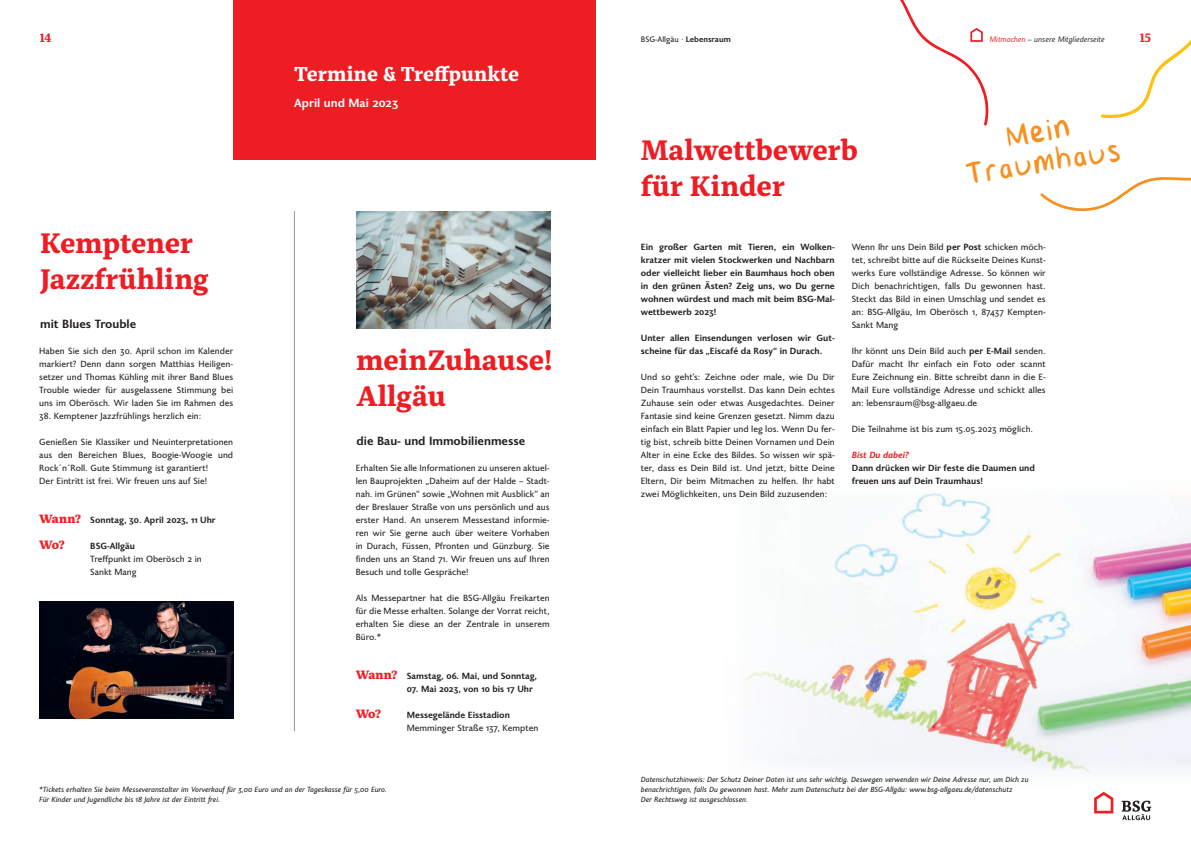
<style>
.page{position:relative;width:1191px;height:842px;background:#fff}
.page>*{position:absolute;margin:0;border:0;box-sizing:border-box;transform-origin:0 0}
.t1{font:42.2px/30.6px "Kids Handwriting";color:#f6911e;text-align:center}
.t2{font:800 28px/36px "Alkes";color:#ee1d23}
.t3{font:800 20px "Alkes";color:#fff}
.t4{font:700 12px "Joanna Sans Nova";color:#231f20}
.t5{font:700 12px "Joanna Sans Nova";color:#fff}
.t6{font:900 12px "Alkes";color:#ee1d23}
.t7{font:800 12px "Alkes";color:#ee1d23}
.t8{font:9px/13px "Joanna Sans Nova";color:#231f20;text-align:justify}
.t9{font:700 9px/13px "Joanna Sans Nova";color:#231f20}
.t10{font:italic 8px "Joanna Sans Nova";color:#231f20}
.t11{font:8px "Joanna Sans Nova";color:#231f20}
.t12{font:italic 7.5px/10px "Joanna Sans Nova";color:#231f20}
.s1{font-style:italic}
.s2{font-weight:700}
.s3{color:#ee1d23}
.s4{font-family:"Alkes";font-weight:900;font-size:12px;color:#ee1d23}
.s5{font-style:italic;color:#ee1d23}
</style>
<div class="page">
<svg style="left:1121px;top:801px;width:30px;height:19px"></svg>
<svg style="left:1094px;top:793px;width:19px;height:20px"></svg>
<img style="left:745px;top:493px;width:446px;height:300px">
<div style="left:233px;top:0;width:362px;height:159px;background:#ee1d23"></div>
<img style="left:40px;top:601px;width:194px;height:117px">
<img style="left:356px;top:211px;width:194px;height:117px">
<svg style="left:1040px;top:177px;width:151px;height:34px"></svg>
<svg style="left:900px;top:0;width:89px;height:126px"></svg>
<svg style="left:1101px;top:39px;width:90px;height:80px"></svg>
<hr style="left:294px;top:211px;width:1px;height:520px;background:#939598">
<h3 class="t7" style="left:40px;top:30px;width:13px">14</h3>
<p class="t11" style="left:641px;top:33px;width:91px">BSG-Allgäu <span class="s1">·</span> <span class="s2">Lebensraum</span></p>
<h3 class="t7" style="left:1139px;top:30px;width:13px">15</h3>
<p class="t3" style="left:294px;top:61px;width:226px">Termine &amp; Treffpunkte</p>
<p class="t10" style="left:989px;top:33px;width:117px"><span class="s3">Mitmachen</span> – unsere Mitgliederseite</p>
<p class="t2" style="left:40px;top:225px;width:170px">Kemptener<br>Jazzfrühling</p>
<p class="t4" style="left:40px;top:315px;width:98px">mit Blues Trouble</p>
<p class="t8" style="left:39px;top:344px;width:195px">Haben Sie sich den 30. April schon im Kalender markiert? Denn dann sorgen Matthias Heiligen&shy;setzer und Thomas Kühling mit ihrer Band Blues Trouble wieder für ausgelassene Stimmung bei uns im Oberösch. Wir laden Sie im Rahmen des</p>
<p class="t8" style="left:39px;top:409px;width:164px">38. Kemptener Jazzfrühlings herzlich ein:</p>
<p class="t8" style="left:39px;top:435px;width:195px">Genießen Sie Klassiker und Neuinterpretationen aus den Bereichen Blues, Boogie-Woogie und Rock´n´Roll. Gute Stimmung ist garantiert!</p>
<p class="t8" style="left:39px;top:474px;width:169px">Der Eintritt ist frei. Wir freuen uns auf Sie!</p>
<p class="t9" style="left:39px;top:513px;width:178px"><span class="s4">Wann?</span> Sonntag, 30. April 2023, 11 Uhr</p>
<p class="t6" style="left:39px;top:537px;width:27px">Wo?</p>
<p class="t9" style="left:90px;top:539px;width:46px">BSG-Allgäu</p>
<p class="t8" style="left:90px;top:552px;width:113px">Treffpunkt im Oberösch 2 in</p>
<p class="t8" style="left:90px;top:565px;width:48px">Sankt Mang</p>
<p class="t5" style="left:294px;top:94px;width:106px">April und Mai 2023</p>
<p class="t2" style="left:356px;top:342px;width:198px">meinZuhause!<br>Allgäu</p>
<p class="t4" style="left:356px;top:432px;width:170px">die Bau- und Immobilienmesse</p>
<p class="t8" style="left:356px;top:461px;width:195px">Erhalten Sie alle Informationen zu unseren aktuel&shy;len Bauprojekten „Daheim auf der Halde – Stadt&shy;nah. im Grünen“ sowie „Wohnen mit Ausblick“ an der Breslauer Straße von uns persönlich und aus erster Hand. An unserem Messestand informie&shy;ren wir Sie gerne auch über weitere Vorhaben in Durach, Füssen, Pfronten und Günzburg. Sie finden uns an Stand 71. Wir freuen uns auf Ihren Besuch und tolle Gespräche!</p>
<p class="t8" style="left:356px;top:591px;width:195px">Als Messepartner hat die BSG-Allgäu Freikarten für die Messe erhalten. Solange der Vorrat reicht, erhalten Sie diese an der Zentrale in unserem Büro.*</p>
<p class="t9" style="left:356px;top:669px;width:183px"><span class="s4">Wann?</span> Samstag, 06. Mai, und Sonntag,</p>
<p class="t9" style="left:407px;top:682px;width:128px">07. Mai 2023, von 10 bis 17 Uhr</p>
<p class="t6" style="left:356px;top:706px;width:27px">Wo?</p>
<p class="t9" style="left:407px;top:708px;width:105px">Messegelände Eisstadion</p>
<p class="t8" style="left:407px;top:721px;width:133px">Memminger Straße 137, Kempten</p>
<p class="t12" style="left:39px;top:784px;width:349px">*Tickets erhalten Sie beim Messeveranstalter im Vorverkauf für 3,00 Euro und an der Tageskasse für 5,00 Euro.<br>Für Kinder und Jugendliche bis 18 Jahre ist der Eintritt frei.</p>
<p class="t2" style="left:641px;top:131px;width:218px">Malwettbewerb</p>
<p class="t2" style="left:641px;top:167px;width:145px">für Kinder</p>
<p class="t1" style="left:958px;top:130px;width:160px;rotate:-9deg">Mein<br>Traumhaus</p>
<p class="t9" style="left:641px;top:240px;width:195px;text-align:justify">Ein großer Garten mit Tieren, ein Wolken&shy;kratzer mit vielen Stockwerken und Nachbarn oder vielleicht lieber ein Baumhaus hoch oben in den grünen Ästen? Zeig uns, wo Du gerne wohnen würdest und mach mit beim BSG-Mal&shy;wettbewerb 2023!</p>
<p class="t9" style="left:641px;top:331px;width:195px">Unter allen Einsendungen verlosen wir Gut&shy;scheine für das „Eiscafé da Rosy“ in Durach.</p>
<p class="t8" style="left:641px;top:370px;width:195px">Und so geht’s: Zeichne oder male, wie Du Dir Dein Traumhaus vorstellst. Das kann Dein echtes Zuhause sein oder etwas Ausgedachtes. Deiner Fantasie sind keine Grenzen gesetzt. Nimm dazu einfach ein Blatt Papier und leg los. Wenn Du fer&shy;tig bist, schreib bitte Deinen Vornamen und Dein Alter in eine Ecke des Bildes. So wissen wir spä&shy;ter, dass es Dein Bild ist. Und jetzt, bitte Deine Eltern, Dir beim Mitmachen zu helfen. Ihr habt zwei Möglichkeiten, uns Dein Bild zuzusenden:</p>
<p class="t8" style="left:852px;top:240px;width:195px">Wenn Ihr uns Dein Bild <span class="s2">per Post</span> schicken möch&shy;tet, schreibt bitte auf die Rückseite Deines Kunst&shy;werks Eure vollständige Adresse. So können wir Dich benachrichtigen, falls Du gewonnen hast.<br>Steckt das Bild in einen Umschlag und sendet es an: BSG-Allgäu, Im Oberösch 1, 87437 Kempten-Sankt Mang</p>
<p class="t8" style="left:852px;top:344px;width:195px">Ihr könnt uns Dein Bild auch <span class="s2">per E-Mail</span> senden.<br>Dafür macht Ihr einfach ein Foto oder scannt Eure Zeichnung ein. Bitte schreibt dann in die E-Mail Eure vollständige Adresse und schickt alles an: lebensraum@bsg-allgaeu.de</p>
<p class="t8" style="left:852px;top:422px;width:183px">Die Teilnahme ist bis zum 15.05.2023 möglich.</p>
<p class="t9" style="left:852px;top:448px;width:185px"><span class="s5">Bist Du dabei?<br></span>Dann drücken wir Dir feste die Daumen und freuen uns auf Dein Traumhaus!</p>
<p class="t12" style="left:641px;top:774px;width:389px">Datenschutzhinweis: Der Schutz Deiner Daten ist uns sehr wichtig. Deswegen verwenden wir Deine Adresse nur, um Dich zu benachrichtigen, falls Du gewonnen hast. Mehr zum Datenschutz bei der BSG-Allgäu: www.bsg-allgaeu.de/datenschutz</p>
<p class="t12" style="left:641px;top:794px;width:109px">Der Rechtsweg ist ausgeschlossen.</p>
</div>
